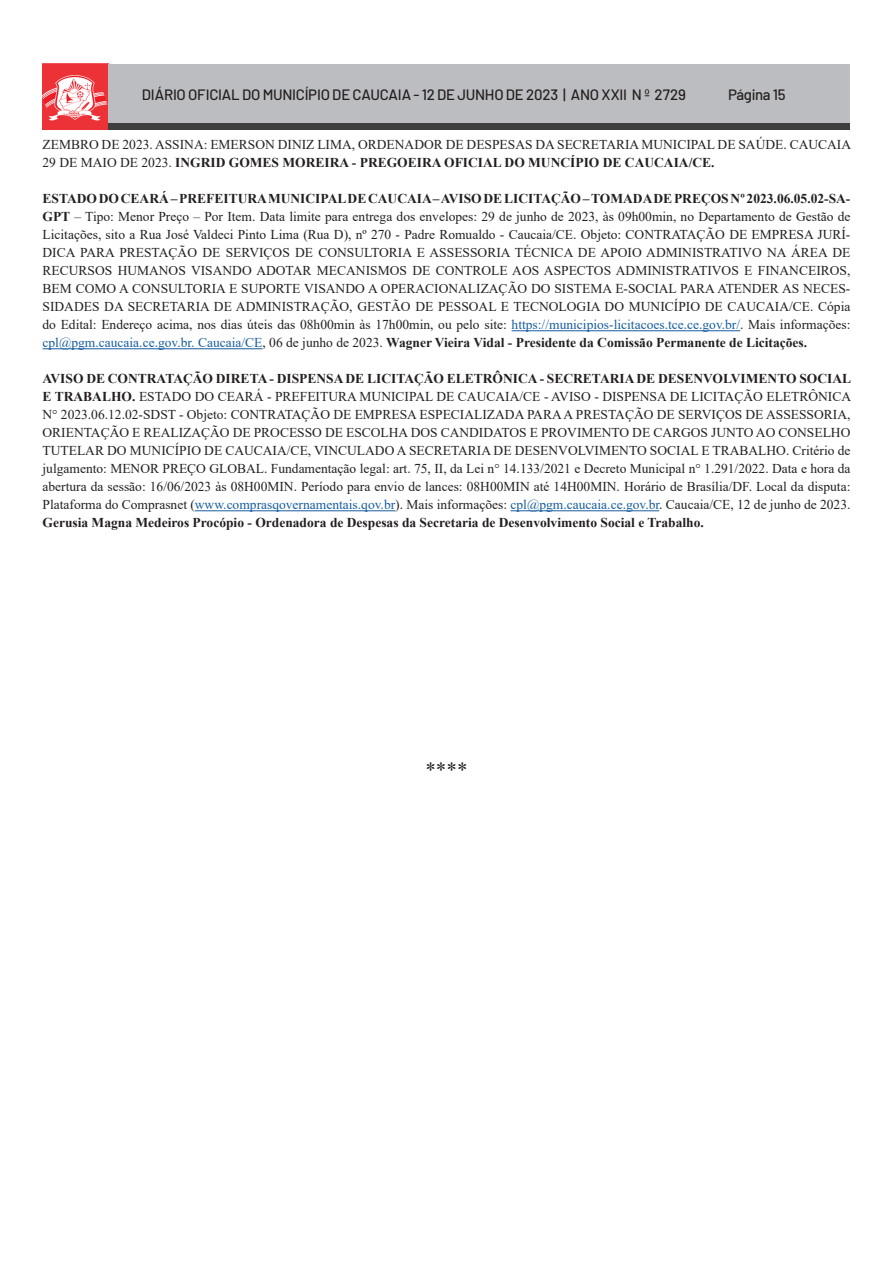
<style>
.page{position:relative;width:893px;height:1263px;background:#fff}
.page>*{position:absolute;margin:0;border:0;box-sizing:border-box;transform-origin:0 0}
.t1{font:21px "Times New Roman";color:#231f20}
.t2{font:500 15px "Barlow";letter-spacing:-.02em;color:#231f20}
.Estilo_de_parágrafo{font:13.5px/18px "Times New Roman";color:#231f20;text-align:justify}
.s1{font-weight:700}
.s2{color:#175d9e}
</style>
<div class="page">
<img style="left:43px;top:64px;width:65px;height:65px">
<div style="left:108px;top:64px;width:742px;height:65px;background:#bcbdc0"></div>
<div style="left:108px;top:123px;width:742px;height:6px;background:#3e3e3f"></div>
<hr style="left:512px;top:330px;width:228px;height:1px;background:#175d9e">
<hr style="left:43px;top:348px;width:219px;height:1px;background:#175d9e">
<hr style="left:195px;top:510px;width:200px;height:1px;background:#175d9e">
<hr style="left:510px;top:510px;width:149px;height:1px;background:#175d9e">
<p class="t2" style="left:142px;top:83px;width:545px">DIÁRIO OFICIAL DO MUNICÍPIO DE CAUCAIA - 12 DE JUNHO DE 2023 | ANO XXII N º 2729</p>
<p class="t2" style="left:728px;top:83px;width:59px">Página 15</p>
<p class="Estilo_de_parágrafo" style="left:43px;top:135px;width:810px">ZEMBRO DE 2023. ASSINA: EMERSON DINIZ LIMA, ORDENADOR DE DESPESAS DA SECRETARIA MUNICIPAL DE SAÚDE. CAUCAIA<br>29 DE MAIO DE 2023. <span class="s1">INGRID GOMES MOREIRA - PREGOEIRA OFICIAL DO MUNCÍPIO DE CAUCAIA/CE.</span></p>
<p class="Estilo_de_parágrafo" style="left:43px;top:189px;width:809px"><span class="s1">ESTADO DO CEARÁ – PREFEITURA MUNICIPAL DE CAUCAIA – AVISO DE LICITAÇÃO – TOMADA DE PREÇOS Nº 2023.06.05.02-SA-GPT</span> – Tipo: Menor Preço – Por Item. Data limite para entrega dos envelopes: 29 de junho de 2023, às 09h00min, no Departamento de Gestão de Licitações, sito a Rua José Valdeci Pinto Lima (Rua D), nº 270 - Padre Romualdo - Caucaia/CE. Objeto: CONTRATAÇÃO DE EMPRESA JURÍ-DICA PARA PRESTAÇÃO DE SERVIÇOS DE CONSULTORIA E ASSESSORIA TÉCNICA DE APOIO ADMINISTRATIVO NA ÁREA DE RECURSOS HUMANOS VISANDO ADOTAR MECANISMOS DE CONTROLE AOS ASPECTOS ADMINISTRATIVOS E FINANCEIROS, BEM COMO A CONSULTORIA E SUPORTE VISANDO A OPERACIONALIZAÇÃO DO SISTEMA E-SOCIAL PARA ATENDER AS NECES-SIDADES DA SECRETARIA DE ADMINISTRAÇÃO, GESTÃO DE PESSOAL E TECNOLOGIA DO MUNICÍPIO DE CAUCAIA/CE. Cópia do Edital: Endereço acima, nos dias úteis das 08h00min às 17h00min, ou pelo site: <span class="s2">https://municipios-licitacoes.tce.ce.gov.br/</span>. Mais informações: <span class="s2">cpl@pgm.caucaia.ce.gov.br. Caucaia/CE</span>, 06 de junho de 2023. <span class="s1">Wagner Vieira Vidal - Presidente da Comissão Permanente de Licitações.</span></p>
<p class="Estilo_de_parágrafo" style="left:43px;top:369px;width:810px"><span class="s1">AVISO DE CONTRATAÇÃO DIRETA - DISPENSA DE LICITAÇÃO ELETRÔNICA - SECRETARIA DE DESENVOLVIMENTO SOCIAL E TRABALHO.</span> ESTADO DO CEARÁ - PREFEITURA MUNICIPAL DE CAUCAIA/CE - AVISO - DISPENSA DE LICITAÇÃO ELETRÔNICA N° 2023.06.12.02-SDST - Objeto: CONTRATAÇÃO DE EMPRESA ESPECIALIZADA PARA A PRESTAÇÃO DE SERVIÇOS DE ASSESSORIA, ORIENTAÇÃO E REALIZAÇÃO DE PROCESSO DE ESCOLHA DOS CANDIDATOS E PROVIMENTO DE CARGOS JUNTO AO CONSELHO TUTELAR DO MUNICÍPIO DE CAUCAIA/CE, VINCULADO A SECRETARIA DE DESENVOLVIMENTO SOCIAL E TRABALHO. Critério de julgamento: MENOR PREÇO GLOBAL. Fundamentação legal: art. 75, II, da Lei n° 14.133/2021 e Decreto Municipal n° 1.291/2022. Data e hora da abertura da sessão: 16/06/2023 às 08H00MIN. Período para envio de lances: 08H00MIN até 14H00MIN. Horário de Brasília/DF. Local da disputa:<br>Plataforma do Comprasnet (<span class="s2">www.comprasqovernamentais.qov.br</span>). Mais informações: <span class="s2">cpl@pgm.caucaia.ce.gov.br</span>. Caucaia/CE, 12 de junho de 2023.<br><span class="s1">Gerusia Magna Medeiros Procópio - Ordenadora de Despesas da Secretaria de Desenvolvimento Social e Trabalho.</span></p>
<p class="t1" style="left:425px;top:755px;width:43px">****</p>
</div>
